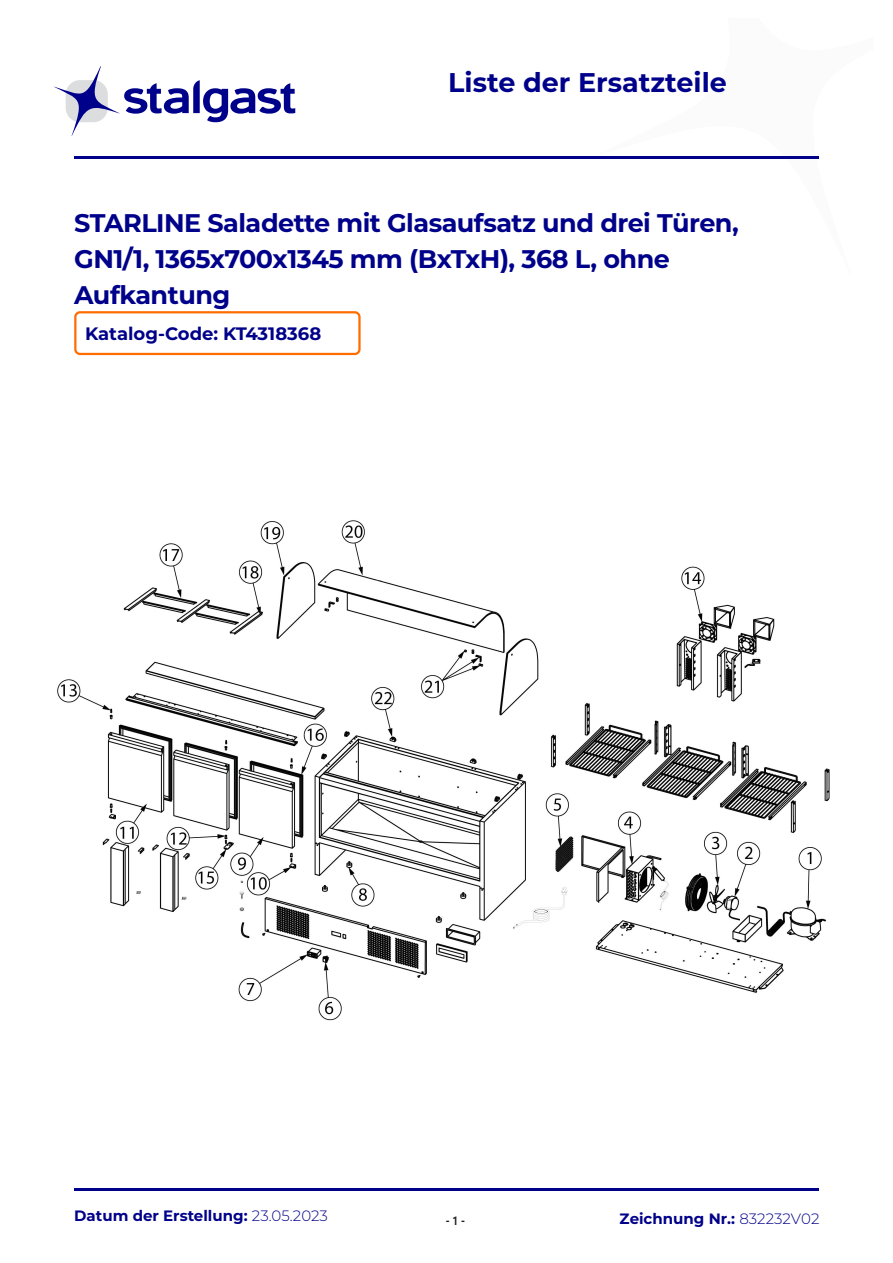
<style>
.page{position:relative;width:893px;height:1263px;background:#fff}
.page>*{position:absolute;margin:0;border:0;box-sizing:border-box;transform-origin:0 0}
.t1{font:700 27px "Montserrat";color:#00018a}
.t2{font:700 25.5px/36px "Montserrat";letter-spacing:-.02em;color:#00018a}
.t3{font:700 18px "Montserrat";color:#00018a}
.t4{font:700 15px "Montserrat";color:#00018a}
.t5{font:700 12px "Roboto";color:#231f20;scale:.86 1}
.s1{font-weight:300}
</style>
<div class="page">
<svg style="left:54px;top:66px;width:241px;height:70px"></svg>
<hr style="left:74px;top:156px;width:745px;height:2px;background:#00018a">
<hr style="left:74px;top:1188px;width:745px;height:3px;background:#00018a">
<div style="left:74px;top:311px;width:287px;height:44px;border:2px solid #ff6d00;border-radius:5px"></div>
<img style="left:57px;top:520px;width:773px;height:501px">
<p class="t1" style="left:448px;top:63px;width:280px">Liste der Ersatzteile</p>
<p class="t2" style="left:74px;top:203px;width:666px">STARLINE Saladette mit Glasaufsatz und drei Türen,<br>GN1/1, 1365x700x1345 mm (BxTxH), 368 L, ohne<br>Aufkantung</p>
<p class="t3" style="left:85px;top:320px;width:238px">Katalog-Code: KT4318368</p>
<p class="t4" style="left:74px;top:1205px;width:255px">Datum der Erstellung: <span class="s1">23.05.2023</span></p>
<p class="t5" style="left:446px;top:1212px;width:24px">- 1 -</p>
<p class="t4" style="left:620px;top:1207px;width:201px">Zeichnung Nr.: <span class="s1">832232V02</span></p>
</div>
